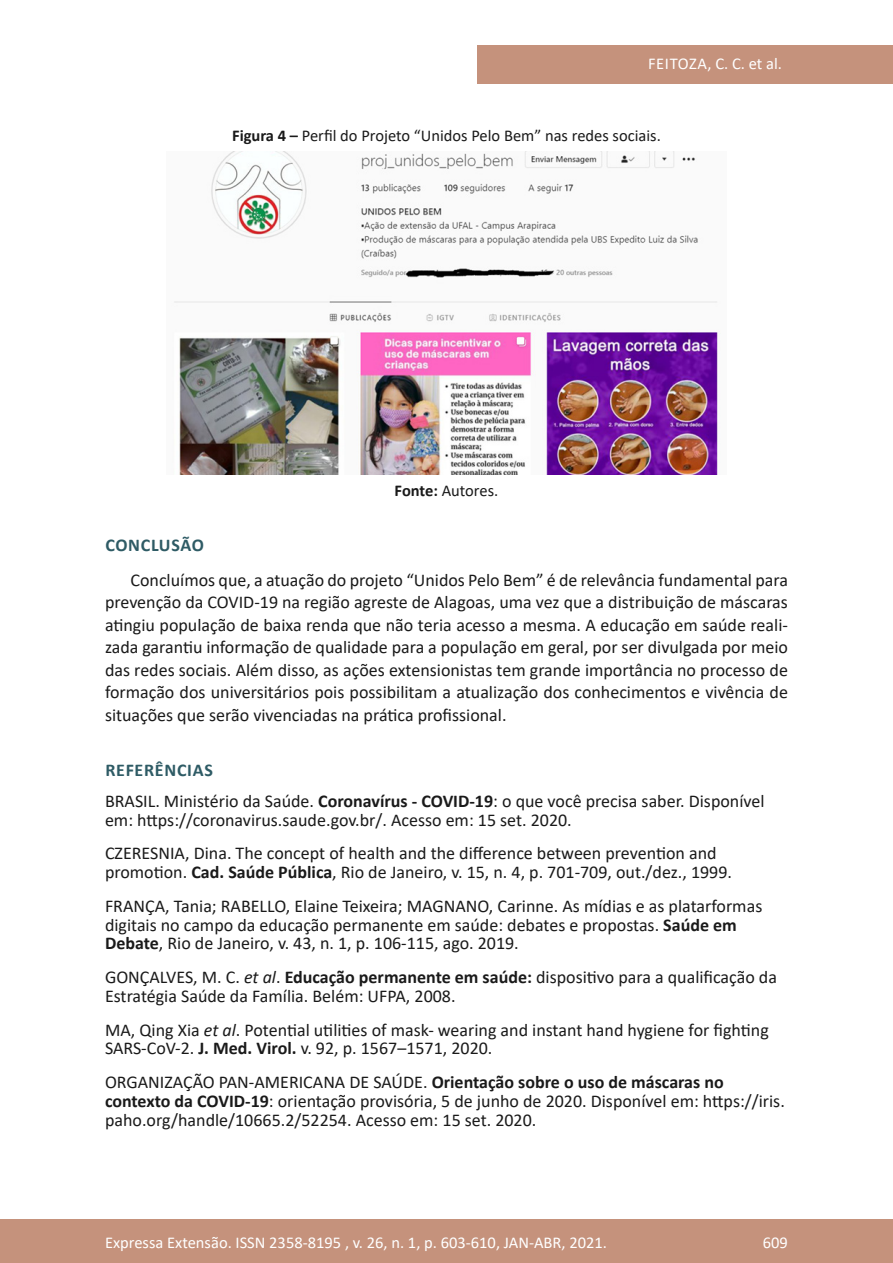
<style>
.page{position:relative;width:893px;height:1263px;background:#fff}
.page>*{position:absolute;margin:0;border:0;box-sizing:border-box;transform-origin:0 0}
.referencia{font:18px/18.8px "Calibri";color:#1a1a1a}
.texto{font:18px/22.5px "Calibri";color:#1a1a1a;text-align:justify}
.subtitulo{font:700 18px "Calibri";letter-spacing:.04em;color:#2e5b65}
.legenda{font:16.5px "Calibri";color:#1a1a1a}
.t1{font:16.5px "Calibri";color:#fff}
.t2{font:16.5px "Calibri";letter-spacing:.025em;color:#fff}
.s1{font-weight:700}
.s2{font-style:italic}
</style>
<div class="page">
<div style="left:0;top:1219px;width:893px;height:44px;background:#c5927c"></div>
<div style="left:477px;top:45px;width:416px;height:39px;background:#c5927c"></div>
<img style="left:174px;top:151px;width:544px;height:324px">
<p class="t2" style="left:648px;top:52px;width:135px">FEITOZA, C. C. et al.</p>
<p class="legenda" style="left:232px;top:124px;width:430px"><span class="s1">Figura 4 –</span> Perfil do Projeto “Unidos Pelo Bem” nas redes sociais.</p>
<p class="legenda" style="left:395px;top:479px;width:105px"><span class="s1">Fonte:</span> Autores.</p>
<p class="subtitulo" style="left:105px;top:532px;width:100px">CONCLUSÃO</p>
<p class="texto" style="left:105px;top:568px;width:684px;text-indent:26px">Concluímos que, a atuação do projeto “Unidos Pelo Bem” é de relevância fundamental para prevenção da COVID-19 na região agreste de Alagoas, uma vez que a distribuição de máscaras atingiu população de baixa renda que não teria acesso a mesma. A educação em saúde reali&shy;zada garantiu informação de qualidade para a população em geral, por ser divulgada por meio das redes sociais. Além disso, as ações extensionistas tem grande importância no processo de formação dos universitários pois possibilitam a atualização dos conhecimentos e vivência de situações que serão vivenciadas na prática profissional.</p>
<p class="subtitulo" style="left:105px;top:757px;width:109px">REFERÊNCIAS</p>
<p class="referencia" style="left:105px;top:791px;width:661px">BRASIL. Ministério da Saúde. <span class="s1">Coronavírus - COVID-19</span>: o que você precisa saber. Disponível em: https://coronavirus.saude.gov.br/. Acesso em: 15 set. 2020.</p>
<p class="referencia" style="left:105px;top:844px;width:629px">CZERESNIA, Dina. The concept of health and the difference between prevention and promotion. <span class="s1">Cad. Saúde Pública</span>, Rio de Janeiro, v. 15, n. 4, p. 701-709, out./dez., 1999.</p>
<p class="referencia" style="left:105px;top:896px;width:659px">FRANÇA, Tania; RABELLO, Elaine Teixeira; MAGNANO, Carinne. As mídias e as platarformas digitais no campo da educação permanente em saúde: debates e propostas. <span class="s1">Saúde em<br>Debate</span>, Rio de Janeiro, v. 43, n. 1, p. 106-115, ago. 2019.</p>
<p class="referencia" style="left:105px;top:967px;width:673px">GONÇALVES, M. C. <span class="s2">et al</span>. <span class="s1">Educação permanente em saúde:</span> dispositivo para a qualificação da<br>Estratégia Saúde da Família. Belém: UFPA, 2008.</p>
<p class="referencia" style="left:105px;top:1020px;width:665px">MA, Qing Xia <span class="s2">et al</span>. Potential utilities of mask- wearing and instant hand hygiene for fighting<br>SARS-CoV-2. <span class="s1">J. Med. Virol.</span> v. 92, p. 1567–1571, 2020.</p>
<p class="referencia" style="left:105px;top:1072px;width:681px">ORGANIZAÇÃO PAN-AMERICANA DE SAÚDE. <span class="s1">Orientação sobre o uso de máscaras no contexto da COVID-19</span>: orientação provisória, 5 de junho de 2020. Disponível em: https://iris. paho.org/handle/10665.2/52254. Acesso em: 15 set. 2020.</p>
<p class="t1" style="left:105px;top:1230px;width:503px">Expressa Extensão. ISSN 2358-8195 , v. 26, n. 1, p. 603-610, JAN-ABR, 2021.</p>
<p class="t1" style="left:763px;top:1230px;width:27px">609</p>
</div>
